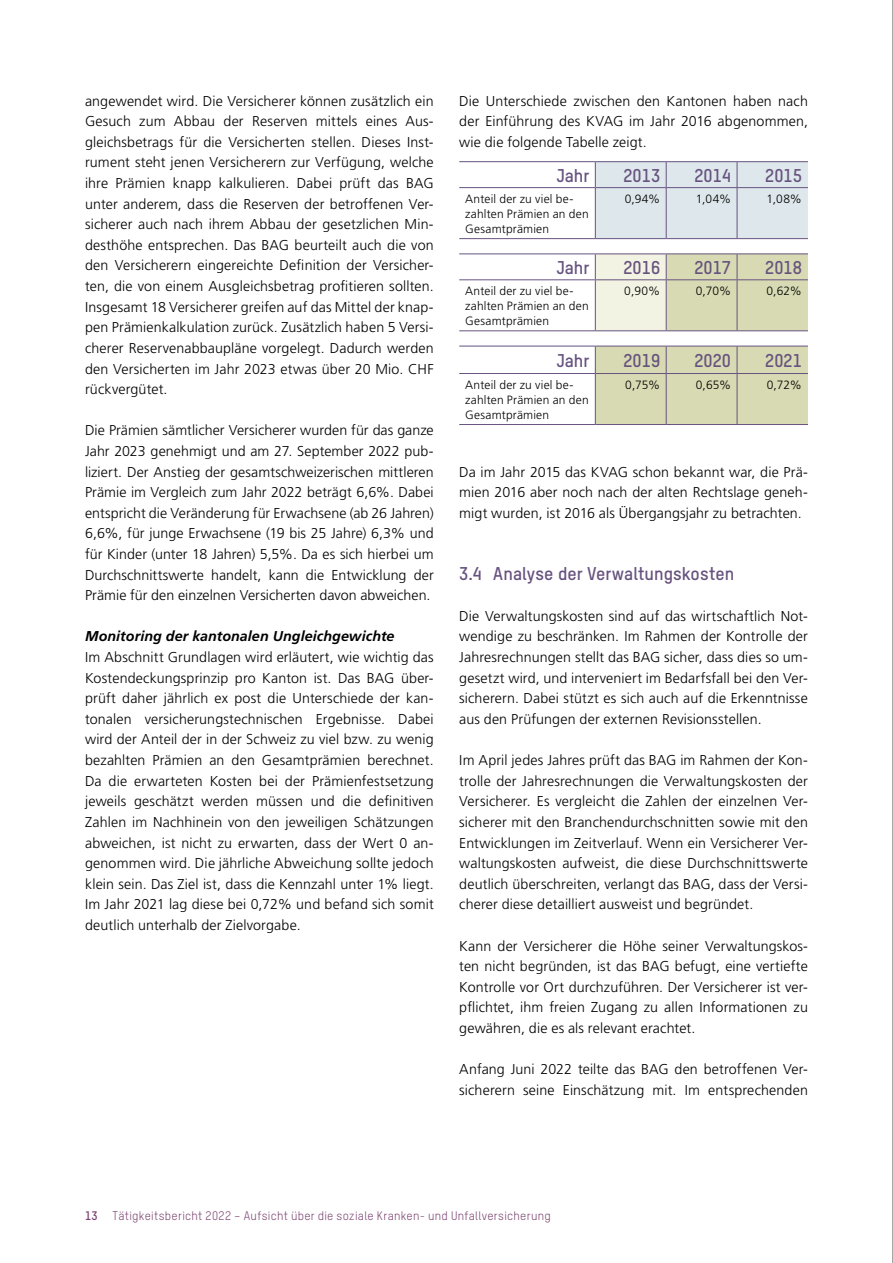
<style>
.page{position:relative;width:893px;height:1263px;background:#fff}
.page>*{position:absolute;margin:0;border:0;box-sizing:border-box;transform-origin:0 0}
.Inhalt_12_Tabelle_Kopfzeile{font:18px "T Star Bold";color:#67537f}
.Inhalt_03_Impressum_Untertitel{font:18px "T Star Bold";letter-spacing:.005em;color:#67537f}
.Inhalt_08_Lauftext{font:300 14.25px/20.5px "Frutiger LT";letter-spacing:.01em;color:#000;text-align:justify}
.Inhalt_07_Zwischentitel_kursiv{font:italic 700 14.25px "Frutiger LT";letter-spacing:.005em;color:#000}
.Inhalt_13_Tabelle_Inhalt_linksbündig{font:300 12px/15px "Frutiger LT";letter-spacing:.02em;color:#000}
.t1{font:12px "T Star Regular";letter-spacing:.025em;color:#773f6d}
.Inhalt_13_Tabelle_Inhalt_rechtsbündig{font:300 12px "Frutiger LT";letter-spacing:.01em;color:#000}
.s1{font-family:"T Star Bold"}
</style>
<div class="page">
<hr style="left:459px;top:161px;width:136px;height:1px;background:#67537f">
<hr style="left:595px;top:161px;width:71px;height:1px;background:#67537f">
<hr style="left:666px;top:161px;width:71px;height:1px;background:#67537f">
<div style="left:595px;top:162px;width:213px;height:76px;background:#dee8ec"></div>
<hr style="left:737px;top:161px;width:71px;height:1px;background:#67537f">
<hr style="left:459px;top:187px;width:136px;height:1px;background:#67537f">
<hr style="left:459px;top:238px;width:136px;height:1px;background:#67537f">
<hr style="left:595px;top:188px;width:1px;height:50px;background:#67537f">
<hr style="left:595px;top:187px;width:71px;height:1px;background:#67537f">
<hr style="left:595px;top:238px;width:71px;height:1px;background:#67537f">
<hr style="left:666px;top:188px;width:1px;height:50px;background:#67537f">
<hr style="left:666px;top:187px;width:71px;height:1px;background:#67537f">
<hr style="left:666px;top:238px;width:71px;height:1px;background:#67537f">
<hr style="left:737px;top:188px;width:1px;height:50px;background:#67537f">
<hr style="left:737px;top:187px;width:71px;height:1px;background:#67537f">
<hr style="left:737px;top:238px;width:71px;height:1px;background:#67537f">
<hr style="left:459px;top:253px;width:136px;height:1px;background:#67537f">
<hr style="left:595px;top:253px;width:71px;height:1px;background:#67537f">
<hr style="left:666px;top:253px;width:71px;height:1px;background:#67537f">
<svg style="left:595px;top:254px;width:213px;height:76px;background:#dddfc1"></svg>
<hr style="left:737px;top:253px;width:71px;height:1px;background:#67537f">
<hr style="left:459px;top:279px;width:136px;height:1px;background:#67537f">
<hr style="left:459px;top:330px;width:136px;height:1px;background:#67537f">
<hr style="left:595px;top:280px;width:1px;height:50px;background:#67537f">
<hr style="left:595px;top:279px;width:71px;height:1px;background:#67537f">
<hr style="left:595px;top:330px;width:71px;height:1px;background:#67537f">
<hr style="left:666px;top:280px;width:1px;height:50px;background:#67537f">
<hr style="left:666px;top:279px;width:71px;height:1px;background:#67537f">
<hr style="left:666px;top:330px;width:71px;height:1px;background:#67537f">
<hr style="left:737px;top:280px;width:1px;height:50px;background:#67537f">
<hr style="left:737px;top:279px;width:71px;height:1px;background:#67537f">
<hr style="left:737px;top:330px;width:71px;height:1px;background:#67537f">
<hr style="left:459px;top:346px;width:136px;height:1px;background:#67537f">
<div style="left:595px;top:346px;width:213px;height:78px;background:#d7dab2"></div>
<hr style="left:737px;top:346px;width:71px;height:1px;background:#67537f">
<hr style="left:459px;top:373px;width:136px;height:1px;background:#67537f">
<hr style="left:459px;top:424px;width:136px;height:1px;background:#67537f">
<hr style="left:595px;top:374px;width:1px;height:50px;background:#67537f">
<hr style="left:595px;top:373px;width:71px;height:1px;background:#67537f">
<hr style="left:595px;top:424px;width:71px;height:1px;background:#67537f">
<hr style="left:666px;top:374px;width:1px;height:50px;background:#67537f">
<hr style="left:666px;top:373px;width:71px;height:1px;background:#67537f">
<hr style="left:666px;top:424px;width:71px;height:1px;background:#67537f">
<hr style="left:737px;top:374px;width:1px;height:50px;background:#67537f">
<hr style="left:737px;top:373px;width:71px;height:1px;background:#67537f">
<hr style="left:737px;top:424px;width:71px;height:1px;background:#67537f">
<hr style="left:892px;top:0;width:1px;height:1263px;background:#55524e">
<p class="Inhalt_08_Lauftext" style="left:85px;top:91px;width:350px">angewendet wird. Die Versicherer können zusätzlich ein Gesuch zum Abbau der Reserven mittels eines Aus&shy;gleichsbetrags für die Versicherten stellen. Dieses Inst&shy;rument steht jenen Versicherern zur Verfügung, welche ihre Prämien knapp kalkulieren. Dabei prüft das BAG unter anderem, dass die Reserven der betroffenen Ver&shy;sicherer auch nach ihrem Abbau der gesetzlichen Min&shy;desthöhe entsprechen. Das BAG beurteilt auch die von den Versicherern eingereichte Definition der Versicher&shy;ten, die von einem Ausgleichsbetrag profitieren sollten.<br>Insgesamt 18 Versicherer greifen auf das Mittel der knap&shy;pen Prämienkalkulation zurück. Zusätzlich haben 5 Versi&shy;cherer Reservenabbaupläne vorgelegt. Dadurch werden den Versicherten im Jahr 2023 etwas über 20 Mio. CHF rückvergütet.</p>
<p class="Inhalt_08_Lauftext" style="left:85px;top:420px;width:350px">Die Prämien sämtlicher Versicherer wurden für das ganze Jahr 2023 genehmigt und am 27. September 2022 pub&shy;liziert. Der Anstieg der gesamtschweizerischen mittleren Prämie im Vergleich zum Jahr 2022 beträgt 6,6%. Dabei entspricht die Veränderung für Erwachsene (ab 26 Jahren)<br>6,6%, für junge Erwachsene (19 bis 25 Jahre) 6,3% und für Kinder (unter 18 Jahren) 5,5%. Da es sich hierbei um Durchschnittswerte handelt, kann die Entwicklung der Prämie für den einzelnen Versicherten davon abweichen.</p>
<h2 class="Inhalt_07_Zwischentitel_kursiv" style="left:85px;top:628px;width:311px">Monitoring der kantonalen Ungleichgewichte</h2>
<p class="Inhalt_08_Lauftext" style="left:85px;top:647px;width:350px">Im Abschnitt Grundlagen wird erläutert, wie wichtig das Kostendeckungsprinzip pro Kanton ist. Das BAG über&shy;prüft daher jährlich ex post die Unterschiede der kan&shy;tonalen versicherungstechnischen Ergebnisse. Dabei wird der Anteil der in der Schweiz zu viel bzw. zu wenig bezahlten Prämien an den Gesamtprämien berechnet.<br>Da die erwarteten Kosten bei der Prämienfestsetzung jeweils geschätzt werden müssen und die definitiven Zahlen im Nachhinein von den jeweiligen Schätzungen abweichen, ist nicht zu erwarten, dass der Wert 0 an&shy;genommen wird. Die jährliche Abweichung sollte jedoch klein sein. Das Ziel ist, dass die Kennzahl unter 1% liegt.<br>Im Jahr 2021 lag diese bei 0,72% und befand sich somit deutlich unterhalb der Zielvorgabe.</p>
<p class="Inhalt_08_Lauftext" style="left:459px;top:91px;width:350px">Die Unterschiede zwischen den Kantonen haben nach der Einführung des KVAG im Jahr 2016 abgenommen, wie die folgende Tabelle zeigt.</p>
<p class="Inhalt_12_Tabelle_Kopfzeile" style="left:557px;top:162px;width:34px">Jahr</p>
<p class="Inhalt_12_Tabelle_Kopfzeile" style="left:623px;top:162px;width:38px">2013</p>
<p class="Inhalt_12_Tabelle_Kopfzeile" style="left:694px;top:162px;width:38px">2014</p>
<p class="Inhalt_12_Tabelle_Kopfzeile" style="left:765px;top:162px;width:38px">2015</p>
<p class="Inhalt_13_Tabelle_Inhalt_linksbündig" style="left:465px;top:191px;width:125px">Anteil der zu viel be&shy;zahlten Prämien an den<br>Gesamtprämien</p>
<p class="Inhalt_13_Tabelle_Inhalt_rechtsbündig" style="left:625px;top:192px;width:37px">0,94%</p>
<p class="Inhalt_13_Tabelle_Inhalt_rechtsbündig" style="left:696px;top:192px;width:37px">1,04%</p>
<p class="Inhalt_13_Tabelle_Inhalt_rechtsbündig" style="left:766px;top:192px;width:37px">1,08%</p>
<p class="Inhalt_12_Tabelle_Kopfzeile" style="left:557px;top:254px;width:34px">Jahr</p>
<p class="Inhalt_12_Tabelle_Kopfzeile" style="left:623px;top:254px;width:38px">2016</p>
<p class="Inhalt_12_Tabelle_Kopfzeile" style="left:694px;top:254px;width:38px">2017</p>
<p class="Inhalt_12_Tabelle_Kopfzeile" style="left:765px;top:254px;width:38px">2018</p>
<p class="Inhalt_13_Tabelle_Inhalt_linksbündig" style="left:465px;top:283px;width:125px">Anteil der zu viel be&shy;zahlten Prämien an den<br>Gesamtprämien</p>
<p class="Inhalt_13_Tabelle_Inhalt_rechtsbündig" style="left:624px;top:284px;width:37px">0,90%</p>
<p class="Inhalt_13_Tabelle_Inhalt_rechtsbündig" style="left:696px;top:284px;width:37px">0,70%</p>
<p class="Inhalt_13_Tabelle_Inhalt_rechtsbündig" style="left:766px;top:284px;width:37px">0,62%</p>
<p class="Inhalt_12_Tabelle_Kopfzeile" style="left:557px;top:347px;width:34px">Jahr</p>
<p class="Inhalt_12_Tabelle_Kopfzeile" style="left:623px;top:347px;width:38px">2019</p>
<p class="Inhalt_12_Tabelle_Kopfzeile" style="left:694px;top:347px;width:38px">2020</p>
<p class="Inhalt_12_Tabelle_Kopfzeile" style="left:765px;top:347px;width:38px">2021</p>
<p class="Inhalt_13_Tabelle_Inhalt_linksbündig" style="left:465px;top:377px;width:125px">Anteil der zu viel be&shy;zahlten Prämien an den<br>Gesamtprämien</p>
<p class="Inhalt_13_Tabelle_Inhalt_rechtsbündig" style="left:625px;top:378px;width:36px">0,75%</p>
<p class="Inhalt_13_Tabelle_Inhalt_rechtsbündig" style="left:696px;top:378px;width:37px">0,65%</p>
<p class="Inhalt_13_Tabelle_Inhalt_rechtsbündig" style="left:767px;top:378px;width:37px">0,72%</p>
<p class="Inhalt_08_Lauftext" style="left:459px;top:462px;width:350px">Da im Jahr 2015 das KVAG schon bekannt war, die Prä&shy;mien 2016 aber noch nach der alten Rechtslage geneh&shy;migt wurden, ist 2016 als Übergangsjahr zu betrachten.</p>
<h2 class="Inhalt_03_Impressum_Untertitel" style="left:459px;top:560px;width:277px">3.4 Analyse der Verwaltungskosten</h2>
<p class="Inhalt_08_Lauftext" style="left:459px;top:606px;width:350px">Die Verwaltungskosten sind auf das wirtschaftlich Not&shy;wendige zu beschränken. Im Rahmen der Kontrolle der Jahresrechnungen stellt das BAG sicher, dass dies so um&shy;gesetzt wird, und interveniert im Bedarfsfall bei den Ver&shy;sicherern. Dabei stützt es sich auch auf die Erkenntnisse aus den Prüfungen der externen Revisionsstellen.</p>
<p class="Inhalt_08_Lauftext" style="left:459px;top:750px;width:350px">Im April jedes Jahres prüft das BAG im Rahmen der Kon&shy;trolle der Jahresrechnungen die Verwaltungskosten der Versicherer. Es vergleicht die Zahlen der einzelnen Ver&shy;sicherer mit den Branchendurchschnitten sowie mit den Entwicklungen im Zeitverlauf. Wenn ein Versicherer Ver&shy;waltungskosten aufweist, die diese Durchschnittswerte deutlich überschreiten, verlangt das BAG, dass der Versi&shy;cherer diese detailliert ausweist und begründet.</p>
<p class="Inhalt_08_Lauftext" style="left:459px;top:935px;width:350px">Kann der Versicherer die Höhe seiner Verwaltungskos&shy;ten nicht begründen, ist das BAG befugt, eine vertiefte Kontrolle vor Ort durchzuführen. Der Versicherer ist ver&shy;pflichtet, ihm freien Zugang zu allen Informationen zu gewähren, die es als relevant erachtet.</p>
<p class="Inhalt_08_Lauftext" style="left:459px;top:1059px;width:350px">Anfang Juni 2022 teilte das BAG den betroffenen Ver&shy;sicherern seine Einschätzung mit. Im entsprechenden</p>
<p class="t1" style="left:85px;top:1207px;width:467px"><span class="s1">13</span> Tätigkeitsbericht 2022 – Aufsicht über die soziale Kranken- und Unfallversicherung</p>
</div>
